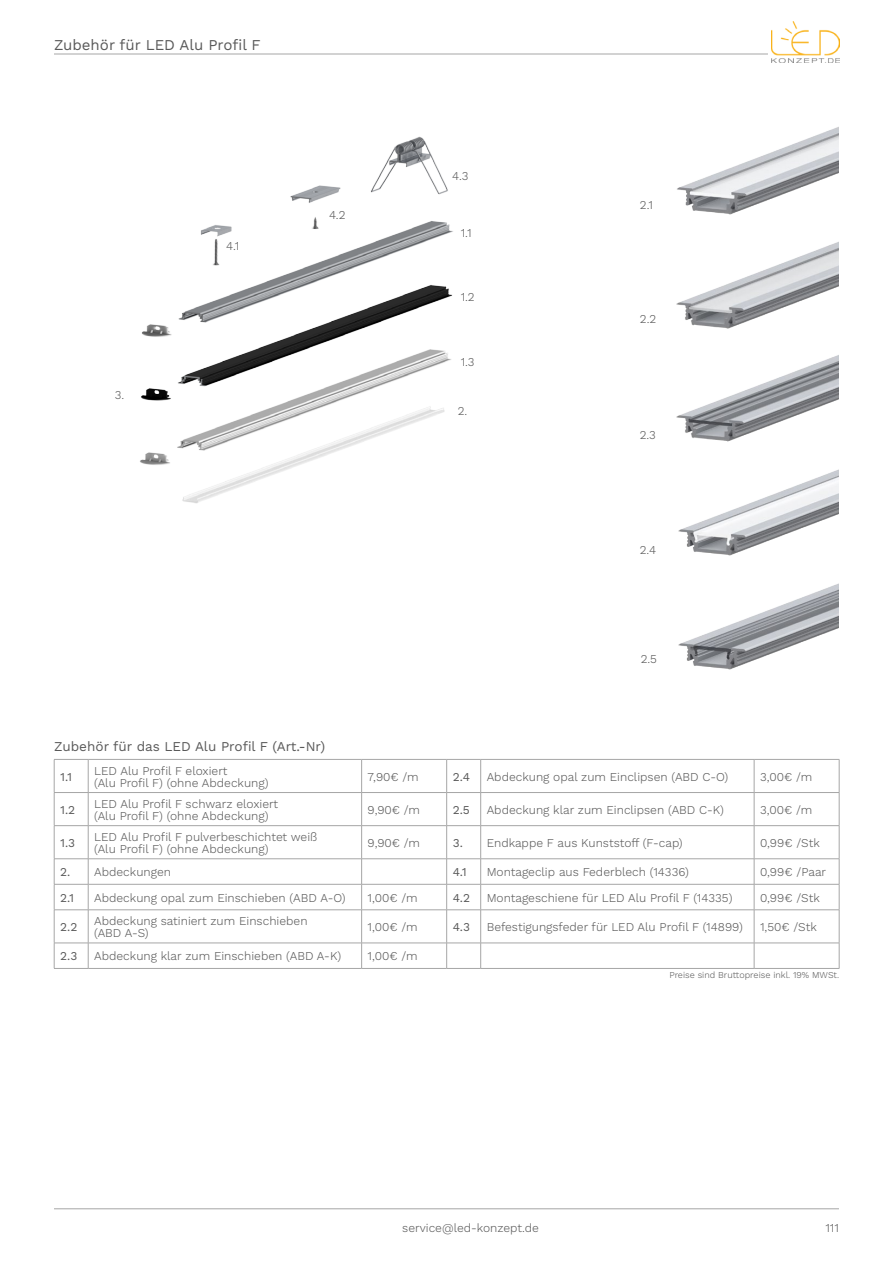
<style>
.page{position:relative;width:893px;height:1263px;background:#fff}
.page>*{position:absolute;margin:0;border:0;box-sizing:border-box;transform-origin:0 0}
.t1{font:15px "Work Sans";color:#595959}
.t2{font:13.5px "Work Sans";color:#595959}
.t3{font:300 12px/12px "Work Sans";color:#595959}
.t4{font:12px "Work Sans";color:#595959}
.t5{font:300 9px "Work Sans";color:#595959}
</style>
<div class="page">
<hr style="left:54px;top:54px;width:714px;height:1px;background:#a6a6a6">
<hr style="left:54px;top:1208px;width:785px;height:1px;background:#a6a6a6">
<img style="left:771px;top:21px;width:68px;height:42px">
<hr style="left:88px;top:760px;width:1px;height:32px;background:#a6a6a6">
<hr style="left:361px;top:760px;width:1px;height:32px;background:#a6a6a6">
<hr style="left:480px;top:760px;width:1px;height:32px;background:#a6a6a6">
<hr style="left:754px;top:760px;width:1px;height:32px;background:#a6a6a6">
<hr style="left:54px;top:792px;width:34px;height:1px;background:#a6a6a6">
<hr style="left:88px;top:792px;width:274px;height:1px;background:#a6a6a6">
<hr style="left:88px;top:793px;width:1px;height:32px;background:#a6a6a6">
<hr style="left:362px;top:792px;width:85px;height:1px;background:#a6a6a6">
<hr style="left:361px;top:793px;width:1px;height:32px;background:#a6a6a6">
<hr style="left:446px;top:793px;width:1px;height:32px;background:#a6a6a6">
<hr style="left:480px;top:793px;width:1px;height:32px;background:#a6a6a6">
<hr style="left:754px;top:792px;width:85px;height:1px;background:#a6a6a6">
<hr style="left:754px;top:793px;width:1px;height:32px;background:#a6a6a6">
<hr style="left:54px;top:825px;width:34px;height:1px;background:#a6a6a6">
<hr style="left:88px;top:825px;width:274px;height:1px;background:#a6a6a6">
<hr style="left:88px;top:826px;width:1px;height:32px;background:#a6a6a6">
<hr style="left:362px;top:825px;width:85px;height:1px;background:#a6a6a6">
<hr style="left:361px;top:826px;width:1px;height:32px;background:#a6a6a6">
<hr style="left:447px;top:825px;width:34px;height:1px;background:#a6a6a6">
<hr style="left:446px;top:826px;width:1px;height:32px;background:#a6a6a6">
<hr style="left:481px;top:825px;width:273px;height:1px;background:#a6a6a6">
<hr style="left:480px;top:826px;width:1px;height:32px;background:#a6a6a6">
<hr style="left:754px;top:825px;width:85px;height:1px;background:#a6a6a6">
<hr style="left:754px;top:826px;width:1px;height:32px;background:#a6a6a6">
<hr style="left:54px;top:858px;width:34px;height:1px;background:#a6a6a6">
<hr style="left:88px;top:858px;width:274px;height:1px;background:#a6a6a6">
<hr style="left:362px;top:858px;width:85px;height:1px;background:#a6a6a6">
<hr style="left:447px;top:858px;width:34px;height:1px;background:#a6a6a6">
<hr style="left:481px;top:858px;width:273px;height:1px;background:#a6a6a6">
<hr style="left:754px;top:858px;width:85px;height:1px;background:#a6a6a6">
<hr style="left:54px;top:884px;width:34px;height:1px;background:#a6a6a6">
<hr style="left:88px;top:884px;width:274px;height:1px;background:#a6a6a6">
<svg style="left:88px;top:859px;width:1px;height:50px"></svg>
<hr style="left:362px;top:884px;width:85px;height:1px;background:#a6a6a6">
<svg style="left:361px;top:859px;width:1px;height:50px"></svg>
<hr style="left:447px;top:884px;width:34px;height:1px;background:#a6a6a6">
<svg style="left:446px;top:859px;width:1px;height:50px"></svg>
<hr style="left:481px;top:884px;width:273px;height:1px;background:#a6a6a6">
<svg style="left:480px;top:859px;width:1px;height:50px"></svg>
<hr style="left:754px;top:884px;width:85px;height:1px;background:#a6a6a6">
<svg style="left:754px;top:859px;width:1px;height:50px"></svg>
<hr style="left:54px;top:909px;width:34px;height:1px;background:#a6a6a6">
<hr style="left:88px;top:909px;width:274px;height:1px;background:#a6a6a6">
<hr style="left:88px;top:910px;width:1px;height:33px;background:#a6a6a6">
<hr style="left:362px;top:909px;width:85px;height:1px;background:#a6a6a6">
<hr style="left:361px;top:910px;width:1px;height:33px;background:#a6a6a6">
<hr style="left:447px;top:909px;width:34px;height:1px;background:#a6a6a6">
<hr style="left:446px;top:910px;width:1px;height:33px;background:#a6a6a6">
<hr style="left:481px;top:909px;width:273px;height:1px;background:#a6a6a6">
<hr style="left:480px;top:910px;width:1px;height:33px;background:#a6a6a6">
<hr style="left:754px;top:909px;width:85px;height:1px;background:#a6a6a6">
<hr style="left:754px;top:910px;width:1px;height:33px;background:#a6a6a6">
<hr style="left:54px;top:943px;width:34px;height:1px;background:#a6a6a6">
<hr style="left:88px;top:943px;width:274px;height:1px;background:#a6a6a6">
<svg style="left:88px;top:943px;width:1px;height:25px"></svg>
<hr style="left:362px;top:943px;width:85px;height:1px;background:#a6a6a6">
<svg style="left:361px;top:943px;width:1px;height:25px"></svg>
<hr style="left:447px;top:943px;width:34px;height:1px;background:#a6a6a6">
<svg style="left:446px;top:943px;width:1px;height:25px"></svg>
<hr style="left:481px;top:943px;width:273px;height:1px;background:#a6a6a6">
<svg style="left:480px;top:943px;width:1px;height:25px"></svg>
<hr style="left:754px;top:943px;width:85px;height:1px;background:#a6a6a6">
<svg style="left:754px;top:943px;width:1px;height:25px"></svg>
<hr style="left:54px;top:968px;width:34px;height:1px;background:#a6a6a6">
<hr style="left:88px;top:968px;width:274px;height:1px;background:#a6a6a6">
<hr style="left:54px;top:759px;width:34px;height:1px;background:#a6a6a6">
<hr style="left:88px;top:759px;width:274px;height:1px;background:#a6a6a6">
<hr style="left:362px;top:759px;width:85px;height:1px;background:#a6a6a6">
<hr style="left:447px;top:759px;width:34px;height:1px;background:#a6a6a6">
<hr style="left:481px;top:759px;width:273px;height:1px;background:#a6a6a6">
<hr style="left:754px;top:759px;width:85px;height:1px;background:#a6a6a6">
<hr style="left:54px;top:760px;width:1px;height:32px;background:#a6a6a6">
<hr style="left:446px;top:760px;width:1px;height:32px;background:#a6a6a6">
<hr style="left:839px;top:760px;width:1px;height:32px;background:#a6a6a6">
<hr style="left:54px;top:793px;width:1px;height:32px;background:#a6a6a6">
<hr style="left:447px;top:792px;width:34px;height:1px;background:#a6a6a6">
<hr style="left:481px;top:792px;width:273px;height:1px;background:#a6a6a6">
<hr style="left:839px;top:793px;width:1px;height:32px;background:#a6a6a6">
<hr style="left:54px;top:826px;width:1px;height:32px;background:#a6a6a6">
<hr style="left:839px;top:826px;width:1px;height:32px;background:#a6a6a6">
<svg style="left:54px;top:859px;width:1px;height:51px"></svg>
<svg style="left:839px;top:859px;width:1px;height:51px"></svg>
<hr style="left:54px;top:910px;width:1px;height:33px;background:#a6a6a6">
<hr style="left:839px;top:910px;width:1px;height:33px;background:#a6a6a6">
<svg style="left:54px;top:943px;width:1px;height:25px"></svg>
<svg style="left:839px;top:943px;width:1px;height:25px"></svg>
<hr style="left:362px;top:968px;width:85px;height:1px;background:#a6a6a6">
<hr style="left:447px;top:968px;width:34px;height:1px;background:#a6a6a6">
<hr style="left:481px;top:968px;width:273px;height:1px;background:#a6a6a6">
<hr style="left:754px;top:968px;width:85px;height:1px;background:#a6a6a6">
<img style="left:140px;top:136px;width:313px;height:367px">
<img style="left:677px;top:127px;width:162px;height:88px">
<img style="left:676px;top:241px;width:163px;height:79px">
<img style="left:676px;top:320px;width:163px;height:121px">
<img style="left:678px;top:441px;width:161px;height:114px">
<img style="left:678px;top:555px;width:161px;height:115px">
<p class="t1" style="left:54px;top:36px;width:208px">Zubehör für LED Alu Profil F</p>
<p class="t3" style="left:115px;top:390px;width:11px">3.</p>
<p class="t3" style="left:226px;top:240px;width:15px">4.1</p>
<p class="t3" style="left:329px;top:209px;width:18px">4.2</p>
<p class="t3" style="left:452px;top:171px;width:18px">4.3</p>
<p class="t3" style="left:461px;top:227px;width:12px">1.1</p>
<p class="t3" style="left:461px;top:292px;width:16px">1.2</p>
<p class="t3" style="left:461px;top:356px;width:16px">1.3</p>
<p class="t3" style="left:458px;top:405px;width:11px">2.</p>
<p class="t3" style="left:640px;top:200px;width:15px">2.1</p>
<p class="t3" style="left:640px;top:313px;width:18px">2.2</p>
<p class="t3" style="left:640px;top:429px;width:18px">2.3</p>
<p class="t3" style="left:640px;top:545px;width:18px">2.4</p>
<p class="t3" style="left:641px;top:654px;width:18px">2.5</p>
<p class="t2" style="left:54px;top:738px;width:273px">Zubehör für das LED Alu Profil F (Art.-Nr)</p>
<p class="t4" style="left:60px;top:769px;width:13px">1.1</p>
<p class="t3" style="left:94px;top:765px;width:135px">LED Alu Profil F eloxiert</p>
<p class="t3" style="left:94px;top:777px;width:176px">(Alu Profil F) (ohne Abdeckung)</p>
<p class="t3" style="left:368px;top:771px;width:53px">7,90€ /m</p>
<p class="t4" style="left:453px;top:769px;width:19px">2.4</p>
<p class="t3" style="left:487px;top:771px;width:243px">Abdeckung opal zum Einclipsen (ABD C-O)</p>
<p class="t3" style="left:760px;top:771px;width:54px">3,00€ /m</p>
<p class="t4" style="left:60px;top:802px;width:17px">1.2</p>
<p class="t3" style="left:94px;top:798px;width:186px">LED Alu Profil F schwarz eloxiert</p>
<p class="t3" style="left:94px;top:810px;width:176px">(Alu Profil F) (ohne Abdeckung)</p>
<p class="t3" style="left:368px;top:804px;width:54px">9,90€ /m</p>
<p class="t4" style="left:453px;top:802px;width:19px">2.5</p>
<p class="t3" style="left:487px;top:804px;width:239px">Abdeckung klar zum Einclipsen (ABD C-K)</p>
<p class="t3" style="left:760px;top:804px;width:54px">3,00€ /m</p>
<p class="t4" style="left:60px;top:836px;width:17px">1.3</p>
<p class="t3" style="left:94px;top:831px;width:225px">LED Alu Profil F pulverbeschichtet weiß</p>
<p class="t3" style="left:94px;top:843px;width:176px">(Alu Profil F) (ohne Abdeckung)</p>
<p class="t3" style="left:368px;top:837px;width:54px">9,90€ /m</p>
<p class="t4" style="left:453px;top:836px;width:12px">3.</p>
<p class="t3" style="left:487px;top:837px;width:197px">Endkappe F aus Kunststoff (F-cap)</p>
<p class="t3" style="left:760px;top:837px;width:61px">0,99€ /Stk</p>
<p class="t4" style="left:60px;top:865px;width:12px">2.</p>
<p class="t3" style="left:94px;top:866px;width:78px">Abdeckungen</p>
<p class="t4" style="left:453px;top:865px;width:16px">4.1</p>
<p class="t3" style="left:487px;top:866px;width:204px">Montageclip aus Federblech (14336)</p>
<p class="t3" style="left:760px;top:866px;width:68px">0,99€ /Paar</p>
<p class="t4" style="left:60px;top:890px;width:15px">2.1</p>
<p class="t3" style="left:94px;top:892px;width:253px">Abdeckung opal zum Einschieben (ABD A-O)</p>
<p class="t3" style="left:368px;top:892px;width:51px">1,00€ /m</p>
<p class="t4" style="left:453px;top:890px;width:19px">4.2</p>
<p class="t3" style="left:487px;top:892px;width:247px">Montageschiene für LED Alu Profil F (14335)</p>
<p class="t3" style="left:760px;top:892px;width:61px">0,99€ /Stk</p>
<p class="t4" style="left:60px;top:920px;width:19px">2.2</p>
<p class="t3" style="left:94px;top:915px;width:215px">Abdeckung satiniert zum Einschieben (ABD A-S)</p>
<p class="t3" style="left:368px;top:921px;width:51px">1,00€ /m</p>
<p class="t4" style="left:453px;top:920px;width:19px">4.3</p>
<p class="t3" style="left:487px;top:921px;width:258px">Befestigungsfeder für LED Alu Profil F (14899)</p>
<p class="t3" style="left:760px;top:921px;width:58px">1,50€ /Stk</p>
<p class="t4" style="left:60px;top:949px;width:19px">2.3</p>
<p class="t3" style="left:94px;top:951px;width:249px">Abdeckung klar zum Einschieben (ABD A-K)</p>
<p class="t3" style="left:368px;top:951px;width:51px">1,00€ /m</p>
<p class="t5" style="left:669px;top:970px;width:171px">Preise sind Bruttopreise inkl. 19% MWSt.</p>
<p class="t3" style="left:402px;top:1223px;width:138px">service@led-konzept.de</p>
<p class="t3" style="left:825px;top:1223px;width:15px">111</p>
</div>
